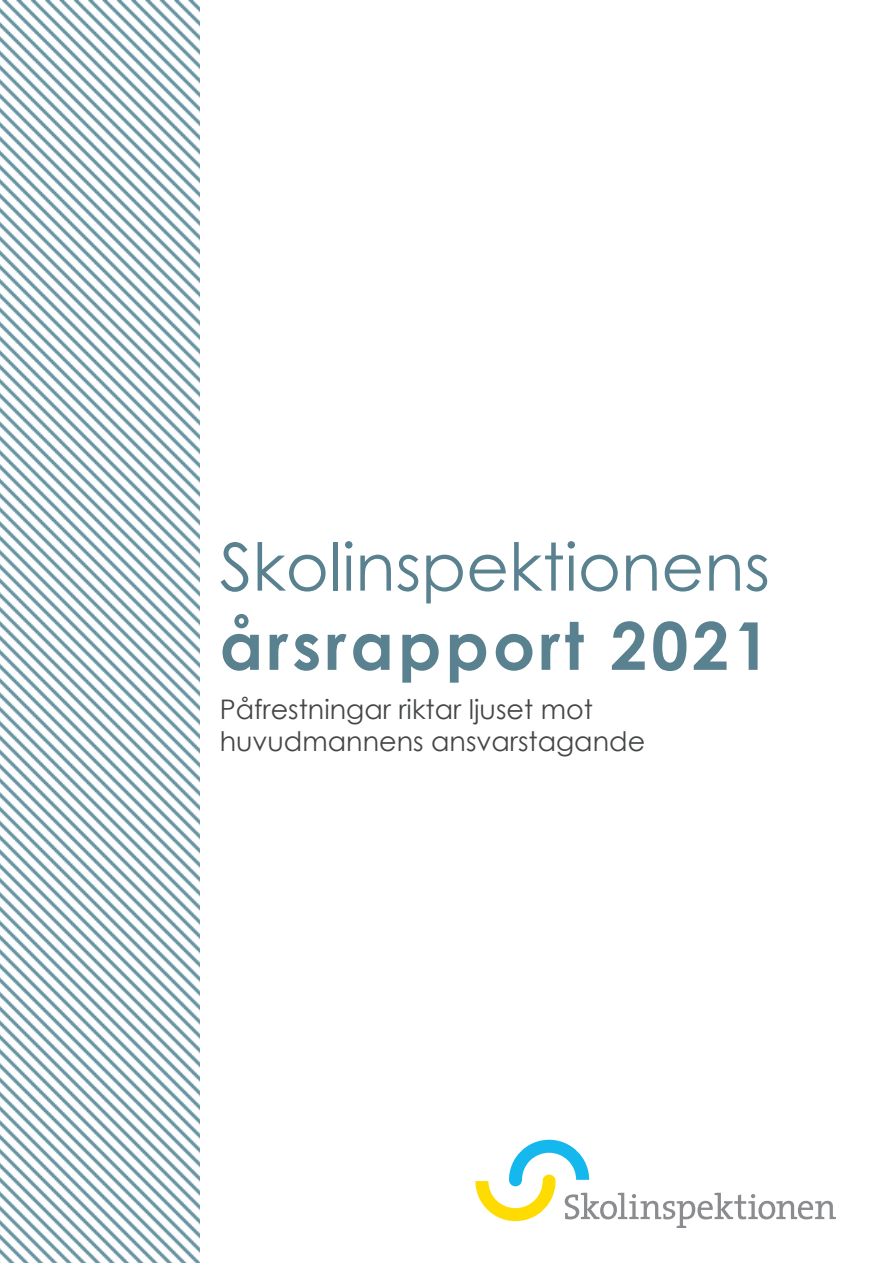
<style>
.page{position:relative;width:893px;height:1263px;background:#fff}
.page>*{position:absolute;margin:0;border:0;box-sizing:border-box;transform-origin:0 0}
.t1{font:66px "Century Gothic";color:#5a818f}
.t2{font:700 66px "Century Gothic";letter-spacing:.06em;color:#5a818f}
.t3{font:27px/32.4px "Century Gothic";color:#454647}
</style>
<div class="page">
<img style="left:0;top:0;width:200px;height:1263px">
<svg style="left:475px;top:1140px;width:361px;height:88px"></svg>
<p class="t1" style="left:220px;top:521px;width:552px">Skolinspektionens</p>
<p class="t2" style="left:220px;top:596px;width:552px">årsrapport 2021</p>
<p class="t3" style="left:220px;top:692px;width:427px">Påfrestningar riktar ljuset mot huvudmannens ansvarstagande</p>
</div>
